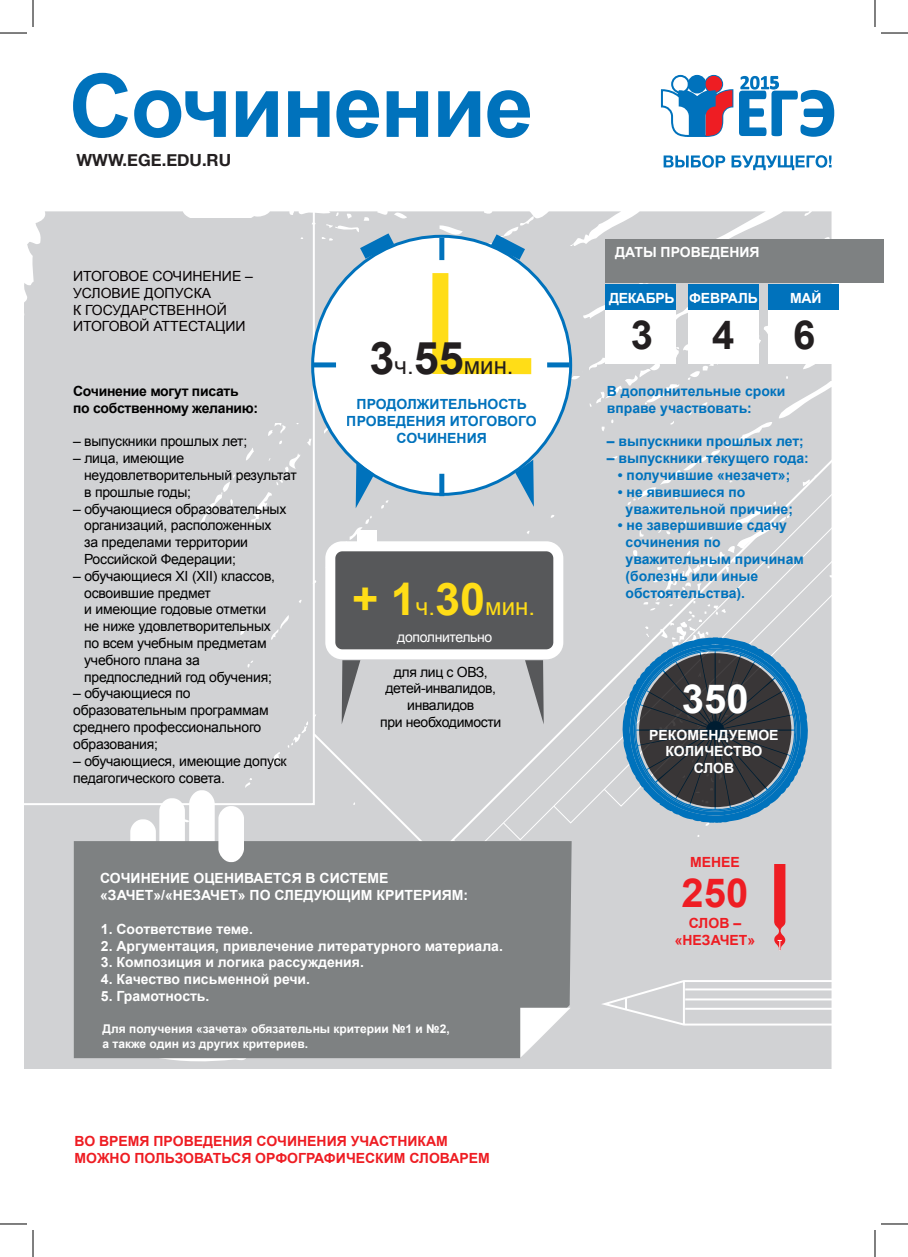
<style>
.page{position:relative;width:908px;height:1257px;background:#fff}
.page>*{position:absolute;margin:0;border:0;box-sizing:border-box;transform-origin:0 0}
.t1{font:700 88px "Arial";letter-spacing:-.02em;color:#0072bc}
.t2{font:700 40px "Arial";color:#ee1d23}
.t3{font:700 40px "Arial";color:#231f20}
.t4{font:700 40px "Arial";color:#fff}
.t5{font:24px "Arial";color:#ffdd17}
.t6{font:24px "Arial";color:#231f20}
.t7{font:700 16.7px "Helvetica Neue";color:#231f20}
.t8{font:14px/16.8px "Arial";letter-spacing:-.015em;color:#000}
.t9{font:700 14px/16.8px "Arial";color:#0072bc}
.t10{font:700 14px/16.8px "Arial";color:#fff}
.t11{font:700 14px/16.8px "Arial";color:#ee1d23;text-align:center}
.t12{font:14px/16.8px "Arial";color:#050001}
.t13{font:700 14px/16.8px "Arial";letter-spacing:-.02em;color:#000}
.t14{font:14px "Arial";letter-spacing:-.025em;color:#fff}
.t15{font:700 14px "Arial";letter-spacing:-.025em;color:#fff}
.t16{font:700 12px/14.4px "Arial";color:#fff}
.s1{font-weight:700;font-size:45px}
</style>
<div class="page">
<div style="left:24px;top:211px;width:808px;height:858px;background:#d1d2d4"></div>
<div style="left:303px;top:246px;width:279px;height:129px;background:#d1d2d4"></div>
<div style="left:94px;top:239px;width:232px;height:183px;background:#d1d2d4"></div>
<div style="left:24px;top:211px;width:291px;height:594px;background:#d1d2d4"></div>
<div style="left:311px;top:417px;width:521px;height:442px;background:#d1d2d4"></div>
<div style="left:452px;top:479px;width:380px;height:379px;background:#d1d2d4"></div>
<div style="left:502px;top:433px;width:330px;height:408px;background:#d1d2d4"></div>
<div style="left:552px;top:384px;width:280px;height:440px;background:#d1d2d4"></div>
<svg style="left:603px;top:368px;width:229px;height:439px;background:#d3d4d6"></svg>
<div style="left:605px;top:240px;width:279px;height:43px;background:#7e8182"></div>
<div style="left:605px;top:289px;width:71px;height:75px;background:#fff"></div>
<div style="left:605px;top:285px;width:71px;height:25px;background:#0072bc"></div>
<div style="left:688px;top:289px;width:70px;height:75px;background:#fff"></div>
<div style="left:688px;top:285px;width:70px;height:25px;background:#0072bc"></div>
<div style="left:769px;top:289px;width:70px;height:75px;background:#fff"></div>
<div style="left:769px;top:285px;width:70px;height:25px;background:#0072bc"></div>
<div style="left:74px;top:841px;width:498px;height:217px;background:#7e8182"></div>
<svg style="left:130px;top:790px;width:114px;height:99px"></svg>
<svg style="left:773px;top:864px;width:14px;height:87px"></svg>
<svg style="left:520px;top:1007px;width:51px;height:51px"></svg>
<svg style="left:660px;top:74px;width:174px;height:63px"></svg>
<svg style="left:664px;top:155px;width:61px;height:13px"></svg>
<svg style="left:731px;top:155px;width:100px;height:15px"></svg>
<svg style="left:622px;top:637px;width:187px;height:186px;background:#75a7c9"></svg>
<svg style="left:639px;top:653px;width:152px;height:154px;background:#343537"></svg>
<div style="left:313px;top:236px;width:258px;height:258px;background:#fff;border-radius:50%"></div>
<svg style="left:356px;top:461px;width:18px;height:47px"></svg>
<svg style="left:515px;top:460px;width:19px;height:47px"></svg>
<div style="left:314px;top:362px;width:22px;height:5px;background:#0072bc"></div>
<div style="left:547px;top:362px;width:23px;height:5px;background:#0072bc"></div>
<div style="left:439px;top:474px;width:5px;height:22px;background:#0072bc"></div>
<svg style="left:360px;top:233px;width:34px;height:26px"></svg>
<svg style="left:424px;top:234px;width:123px;height:141px"></svg>
<div style="left:330px;top:546px;width:228px;height:108px;background:#57585a;border-radius:12px"></div>
<div style="left:325px;top:541px;width:238px;height:118px;border:10px solid #fff;border-radius:12px"></div>
<svg style="left:342px;top:660px;width:18px;height:64px"></svg>
<svg style="left:525px;top:660px;width:19px;height:64px"></svg>
<div style="left:358px;top:530px;width:19px;height:12px;background:#fff"></div>
<svg style="left:597px;top:979px;width:235px;height:48px;background:#d6d7d9"></svg>
<hr style="left:685px;top:988px;width:163px;height:2px;background:#fff">
<hr style="left:685px;top:998px;width:163px;height:2px;background:#fff">
<hr style="left:685px;top:1007px;width:163px;height:2px;background:#fff">
<svg style="left:0;top:33px;width:27px;height:1px"></svg>
<svg style="left:881px;top:33px;width:27px;height:1px"></svg>
<svg style="left:0;top:1223px;width:27px;height:1px"></svg>
<svg style="left:881px;top:1223px;width:27px;height:1px"></svg>
<svg style="left:33px;top:0;width:1px;height:27px"></svg>
<svg style="left:33px;top:1230px;width:1px;height:27px"></svg>
<svg style="left:875px;top:0;width:1px;height:27px"></svg>
<svg style="left:875px;top:1230px;width:1px;height:27px"></svg>
<h1 class="t1" style="left:69px;top:47px;width:466px">Сочинение</h1>
<p class="t7" style="left:76px;top:147px;width:156px">WWW.EGE.EDU.RU</p>
<p class="t12" style="left:73px;top:268px;width:181px">ИТОГОВОЕ СОЧИНЕНИЕ –<br>УСЛОВИЕ ДОПУСКА<br>К ГОСУДАРСТВЕННОЙ<br>ИТОГОВОЙ АТТЕСТАЦИИ</p>
<p class="t13" style="left:73px;top:383px;width:187px">Сочинение могут писать по собственному желанию:</p>
<p class="t8" style="left:73px;top:433px;width:176px">– выпускники прошлых лет;</p>
<p class="t8" style="left:84px;top:450px;width:214px;text-indent:-11px">– лица, имеющие неудовлетворительный результат в прошлые годы;</p>
<p class="t8" style="left:84px;top:500px;width:204px;text-indent:-11px">– обучающиеся образовательных организаций, расположенных за пределами территории<br>Российской Федерации;</p>
<p class="t8" style="left:84px;top:567px;width:192px;text-indent:-11px">– обучающиеся XI (XII) классов, освоившие предмет<br>и имеющие годовые отметки не ниже удовлетворительных по всем учебным предметам учебного плана за предпоследний год обучения;</p>
<p class="t8" style="left:73px;top:685px;width:197px">– обучающиеся по образовательным программам среднего профессионального образования;</p>
<p class="t8" style="left:73px;top:752px;width:215px">– обучающиеся, имеющие допуск педагогического совета.</p>
<h3 class="t6" style="left:369px;top:350px;width:146px"><span class="s1">3</span>ч.<span class="s1">55</span>мин.</h3>
<p class="t9" style="left:347px;top:396px;width:192px;text-align:center">ПРОДОЛЖИТЕЛЬНОСТЬ<br>ПРОВЕДЕНИЯ ИТОГОВОГО<br>СОЧИНЕНИЯ</p>
<h3 class="t5" style="left:352px;top:590px;width:184px"><span class="s1">+ 1</span>ч.<span class="s1">30</span>мин.</h3>
<p class="t14" style="left:397px;top:628px;width:97px">дополнительно</p>
<p class="t8" style="left:380px;top:663px;width:123px;text-align:center">для лиц с ОВЗ, детей-инвалидов, инвалидов<br>при необходимости</p>
<p class="t10" style="left:100px;top:870px;width:370px">СОЧИНЕНИЕ ОЦЕНИВАЕТСЯ В СИСТЕМЕ «ЗАЧЕТ»/«НЕЗАЧЕТ» ПО СЛЕДУЮЩИМ КРИТЕРИЯМ:</p>
<p class="t10" style="left:101px;top:921px;width:154px">1. Соответствие теме.</p>
<p class="t10" style="left:101px;top:937px;width:403px">2. Аргументация, привлечение литературного материала.</p>
<p class="t10" style="left:101px;top:954px;width:264px">3. Композиция и логика рассуждения.</p>
<p class="t10" style="left:101px;top:971px;width:211px">4. Качество письменной речи.</p>
<p class="t10" style="left:101px;top:988px;width:110px">5. Грамотность.</p>
<p class="t16" style="left:103px;top:1022px;width:349px">Для получения «зачета» обязательны критерии №1 и №2, а также один из других критериев.</p>
<p class="t11" style="left:75px;top:1132px;width:417px;text-align:left">ВО ВРЕМЯ ПРОВЕДЕНИЯ СОЧИНЕНИЯ УЧАСТНИКАМ<br>МОЖНО ПОЛЬЗОВАТЬСЯ ОРФОГРАФИЧЕСКИМ СЛОВАРЕМ</p>
<p class="t10" style="left:615px;top:244px;width:146px">ДАТЫ ПРОВЕДЕНИЯ</p>
<p class="t15" style="left:609px;top:288px;width:67px">ДЕКАБРЬ</p>
<h2 class="t3" style="left:631px;top:308px;width:24px">3</h2>
<h2 class="t3" style="left:712px;top:308px;width:24px">4</h2>
<p class="t10" style="left:689px;top:290px;width:70px">ФЕВРАЛЬ</p>
<p class="t10" style="left:790px;top:290px;width:33px">МАЙ</p>
<h2 class="t3" style="left:793px;top:308px;width:24px">6</h2>
<p class="t9" style="left:607px;top:383px;width:180px">В дополнительные сроки вправе участвовать:</p>
<p class="t9" style="left:607px;top:433px;width:199px">– выпускники прошлых лет;</p>
<p class="t9" style="left:607px;top:450px;width:203px">– выпускники текущего года:</p>
<p class="t9" style="left:618px;top:467px;width:174px">• получившие «незачет»;</p>
<p class="t9" style="left:626px;top:484px;width:169px;text-indent:-8px">• не явившиеся по уважительной причине;</p>
<p class="t9" style="left:626px;top:517px;width:180px;text-indent:-8px">• не завершившие сдачу сочинения по уважительным причинам (болезнь или иные обстоятельства).</p>
<h2 class="t4" style="left:682px;top:672px;width:68px">350</h2>
<p class="t10" style="left:649px;top:726px;width:131px;text-align:center">РЕКОМЕНДУЕМОЕ<br>КОЛИЧЕСТВО<br>СЛОВ</p>
<p class="t11" style="left:690px;top:853px;width:51px">МЕНЕЕ</p>
<h2 class="t2" style="left:682px;top:866px;width:68px">250</h2>
<p class="t11" style="left:675px;top:915px;width:82px">СЛОВ – «НЕЗАЧЕТ»</p>
</div>
